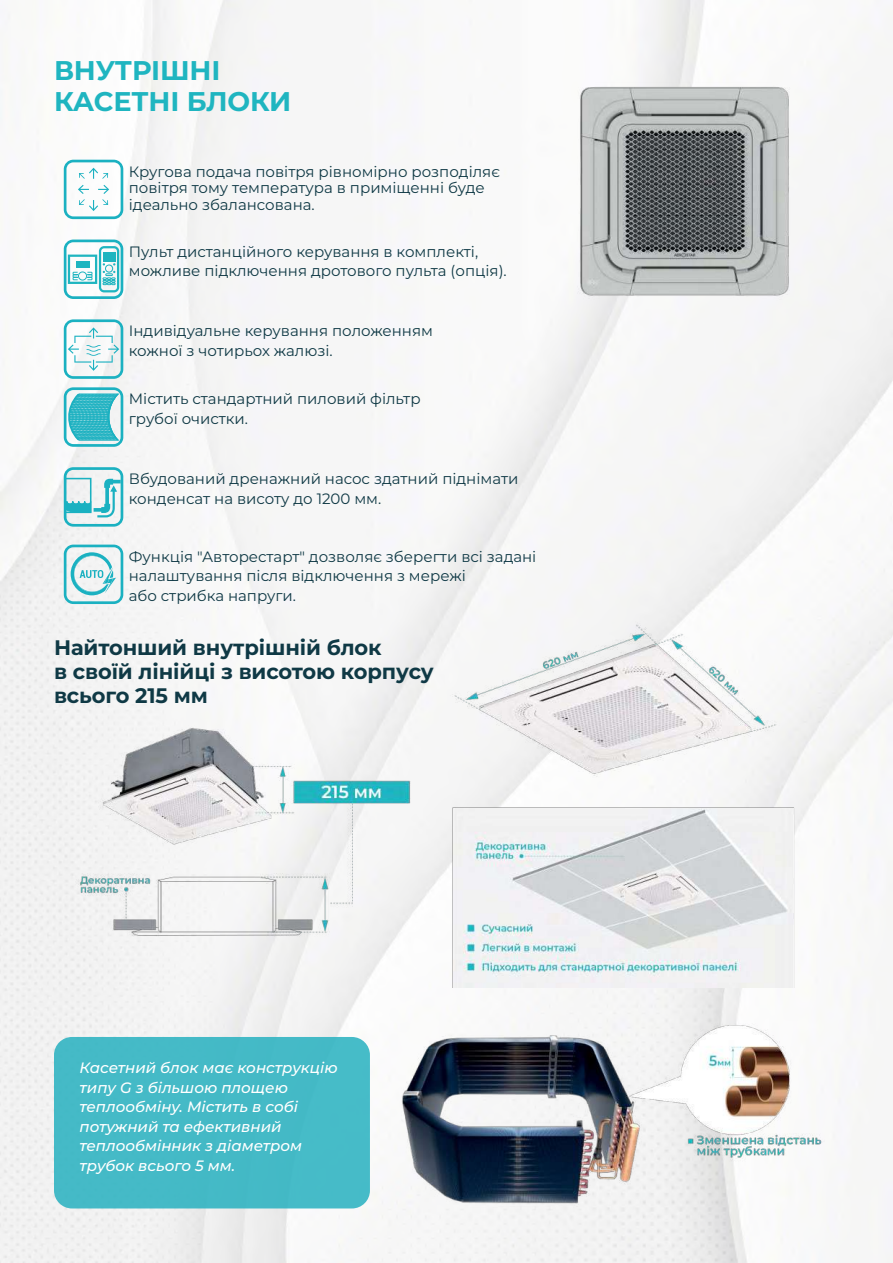
<style>
.page{position:relative;width:893px;height:1263px;background:#f6f6f6}
.page>*{position:absolute;margin:0;border:0;box-sizing:border-box;transform-origin:0 0}
.t1{font:700 27px/31.2px "Montserrat";letter-spacing:-.005em;color:#1fb5c0}
.t2{font:700 21px/24px "Montserrat";letter-spacing:-.005em;color:#0f3945}
.t3{font:15px/19.5px "Montserrat";color:#0f3945}
.t4{font:italic 500 15px/19.5px "Montserrat";color:#fff}
</style>
<div class="page">
<img style="left:402px;top:1024px;width:422px;height:198px">
<img style="left:26px;top:725px;width:410px;height:271px">
<img style="left:446px;top:612px;width:341px;height:130px">
<img style="left:442px;top:742px;width:370px;height:245px">
<div style="left:54px;top:1037px;width:316px;height:171px;background:#45bac7;border-radius:18px"></div>
<img style="left:533px;top:41px;width:328px;height:312px">
<svg style="left:64px;top:160px;width:59px;height:59px"></svg>
<svg style="left:64px;top:240px;width:59px;height:59px"></svg>
<svg style="left:64px;top:319px;width:59px;height:60px"></svg>
<svg style="left:64px;top:387px;width:59px;height:60px"></svg>
<svg style="left:64px;top:467px;width:59px;height:60px"></svg>
<svg style="left:64px;top:545px;width:59px;height:59px"></svg>
<h1 class="t1" style="left:54px;top:54px;width:239px">ВНУТРІШНІ<br>КАСЕТНІ БЛОКИ</h1>
<p class="t3" style="left:129px;top:163px;width:373px;line-height:16.5px">Кругова подача повітря рівномірно розподіляє повітря тому температура в приміщенні буде ідеально збалансована.</p>
<p class="t3" style="left:129px;top:241px;width:379px">Пульт дистанційного керування в комплекті, можливе підключення дротового пульта (опція).</p>
<p class="t3" style="left:129px;top:321px;width:306px">Індивідуальне керування положенням кожної з чотирьох жалюзі.</p>
<p class="t3" style="left:129px;top:389px;width:293px">Містить стандартний пиловий фільтр грубої очистки.</p>
<p class="t3" style="left:129px;top:469px;width:391px">Вбудований дренажний насос здатний піднімати конденсат на висоту до 1200 мм.</p>
<p class="t3" style="left:129px;top:546px;width:409px">Функція "Авторестарт" дозволяє зберегти всі задані налаштування після відключення з мережі<br>або стрибка напруги.</p>
<h2 class="t2" style="left:54px;top:635px;width:381px">Найтонший внутрішній блок<br>в своїй лінійці з висотою корпусу всього 215 мм</h2>
<p class="t4" style="left:80px;top:1058px;width:260px">Касетний блок має конструкцію типу G з більшою площею теплообміну. Містить в собі потужний та ефективний теплообмінник з діаметром трубок всього 5 мм.</p>
</div>
